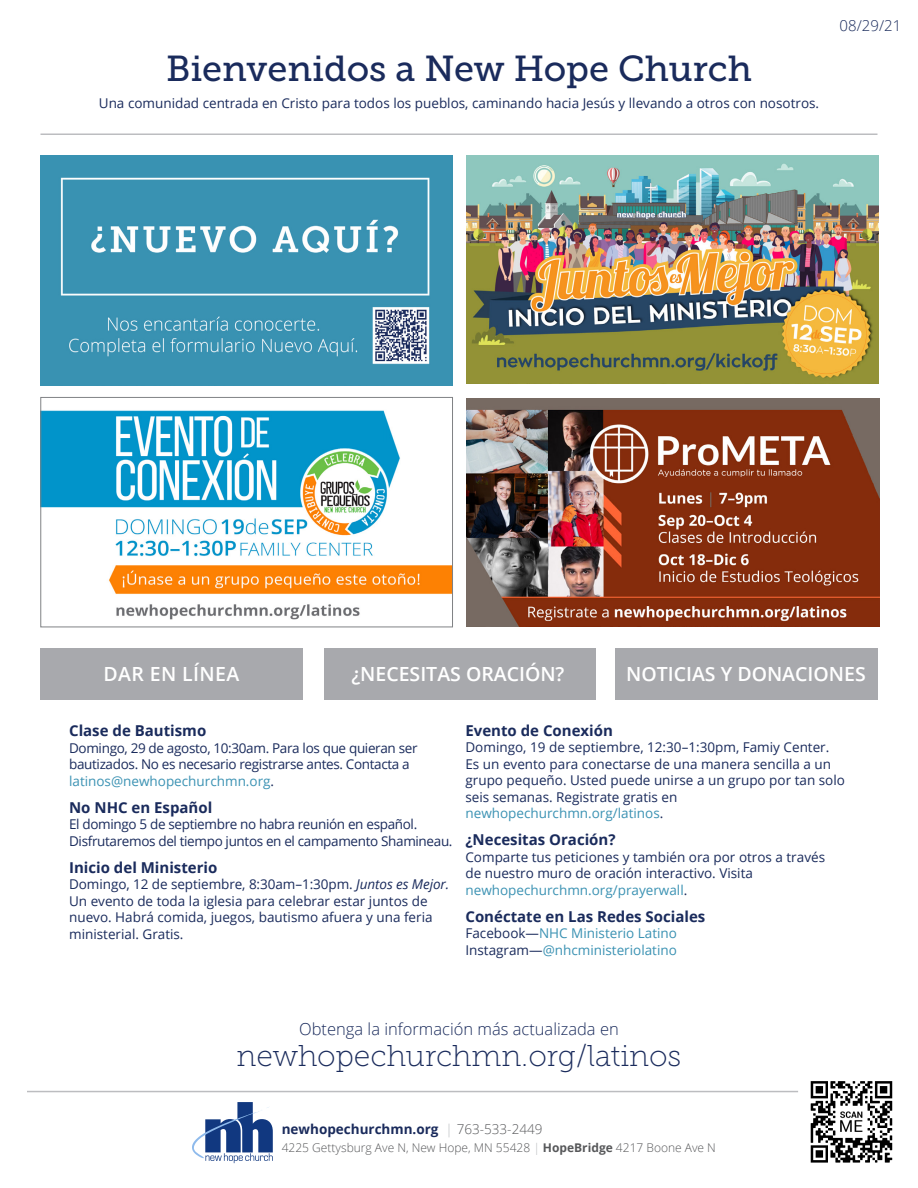
<style>
.page{position:relative;width:918px;height:1188px;background:#fff}
.page>*{position:absolute;margin:0;border:0;box-sizing:border-box;transform-origin:0 0}
.t1{font:36px "Museo Slab 500";color:#1a2b5c}
.t2{font:30px "Museo Slab 100";color:#1a2b5c}
.t3{font:600 19.5px "Open Sans";color:#fff}
.t4{font:600 19.5px "Open Sans";letter-spacing:.02em;color:#fff}
.t5{font:300 16.5px "Open Sans";color:#1a2b5c}
.Sub_Heads{font:700 15px "Open Sans";color:#1a2b5c}
.t6{font:300 15px "Open Sans";color:#1a2b5c}
.Sub_Heads-2{font:13.5px/16.5px "Open Sans";color:#1a2b5c}
.Body_Basic{font:13.5px/16.5px "Open Sans";letter-spacing:-.025em;color:#1a2b5c}
.Body_Basic-2{font:13.5px/16.5px "Open Sans";color:#1a2b5c}
.Sub_Heads-3{font:13.5px/16.5px "Open Sans";color:#3b92b3}
.Euro_Body{font:700 13.5px "Open Sans";color:#1a2b5c}
.Euro_Body-2{font:300 12px "Open Sans";color:#57585a}
.s1{color:#3b92b3}
.s2{font-style:italic}
.s3{color:#1a2b5c}
.s4{font-weight:300;color:#bcbdc0}
.s5{font-weight:300;color:#57585a}
.s6{color:#bcbdc0}
.s7{font-weight:700}
</style>
<div class="page">
<img style="left:810px;top:1081px;width:83px;height:82px">
<svg style="left:192px;top:1102px;width:81px;height:61px"></svg>
<img style="left:40px;top:156px;width:413px;height:229px">
<hr style="left:40px;top:134px;width:837px;height:1px;background:#bcbdc0">
<hr style="left:27px;top:1091px;width:771px;height:1px;background:#bcbdc0">
<div style="left:40px;top:648px;width:263px;height:52px;background:#a8a9ad"></div>
<div style="left:324px;top:648px;width:271px;height:52px;background:#a8a9ad"></div>
<div style="left:615px;top:648px;width:263px;height:52px;background:#a8a9ad"></div>
<img style="left:42px;top:410px;width:409px;height:210px">
<div style="left:40px;top:397px;width:413px;height:230px;border:1px solid #808285"></div>
<img style="left:466px;top:156px;width:413px;height:227px">
<img style="left:467px;top:398px;width:412px;height:228px">
<p class="t1" style="left:166px;top:49px;width:587px">Bienvenidos a New Hope Church</p>
<p class="Body_Basic-2" style="left:99px;top:95px;width:722px">Una comunidad centrada en Cristo para todos los pueblos, caminando hacia Jesús y llevando a otros con nosotros.</p>
<p class="t6" style="left:840px;top:15px;width:63px">08/29/21</p>
<p class="t4" style="left:104px;top:661px;width:137px">DAR EN LÍNEA</p>
<p class="t3" style="left:351px;top:661px;width:215px">¿NECESITAS ORACIÓN?</p>
<p class="t3" style="left:626px;top:661px;width:241px">NOTICIAS Y DONACIONES</p>
<p class="Sub_Heads" style="left:69px;top:720px;width:139px">Clase de Bautismo</p>
<p class="Body_Basic" style="left:69px;top:739px;width:350px">Domingo, 29 de agosto, 10:30am. Para los que quieran ser bautizados. No es necesario registrarse antes. Contacta a <span class="s1">latinos@newhopechurchmn.org</span>.</p>
<p class="Sub_Heads" style="left:69px;top:797px;width:145px">No NHC en Español</p>
<p class="Body_Basic" style="left:69px;top:816px;width:350px">El domingo 5 de septiembre no habra reunión en español.</p>
<p class="Body_Basic" style="left:69px;top:832px;width:385px">Disfrutaremos del tiempo juntos en el campamento Shamineau.</p>
<p class="Sub_Heads" style="left:69px;top:857px;width:150px">Inicio del Ministerio</p>
<p class="Sub_Heads-2" style="left:69px;top:876px;width:382px">Domingo, 12 de septiembre, 8:30am–1:30pm. <span class="s2">Juntos es Mejor.<br></span>Un evento de toda la iglesia para celebrar estar juntos de nuevo. Habrá comida, juegos, bautismo afuera y una feria ministerial. Gratis.</p>
<p class="Sub_Heads" style="left:465px;top:720px;width:149px">Evento de Conexión</p>
<p class="Sub_Heads-2" style="left:465px;top:739px;width:381px">Domingo, 19 de septiembre, 12:30–1:30pm, Famiy Center.<br>Es un evento para conectarse de una manera sencilla a un grupo pequeño. Usted puede unirse a un grupo por tan solo seis semanas. Registrate gratis en <span class="s1">newhopechurchmn.org/latinos</span>.</p>
<p class="Sub_Heads" style="left:465px;top:829px;width:152px">¿Necesitas Oración?</p>
<p class="Body_Basic-2" style="left:465px;top:848px;width:361px">Comparte tus peticiones y también ora por otros a través de nuestro muro de oración interactivo. Visita <span class="s1">newhopechurchmn.org/prayerwall</span>.</p>
<p class="Sub_Heads" style="left:465px;top:906px;width:241px">Conéctate en Las Redes Sociales</p>
<p class="Sub_Heads-3" style="left:465px;top:925px;width:213px"><span class="s3">Facebook—</span>NHC Ministerio Latino<br><span class="s3">Instagram—</span>@nhcministeriolatino</p>
<p class="t5" style="left:299px;top:1018px;width:321px">Obtenga la información más actualizada en</p>
<p class="t2" style="left:237px;top:1040px;width:446px">newhopechurchmn.org/latinos</p>
<p class="Euro_Body" style="left:282px;top:1120px;width:262px">newhopechurchmn.org <span class="s4">|</span> <span class="s5">763-533-2449</span></p>
<p class="Euro_Body-2" style="left:282px;top:1139px;width:436px">4225 Gettysburg Ave N, New Hope, MN 55428 <span class="s6">|</span> <span class="s7">HopeBridge</span> 4217 Boone Ave N</p>
</div>
